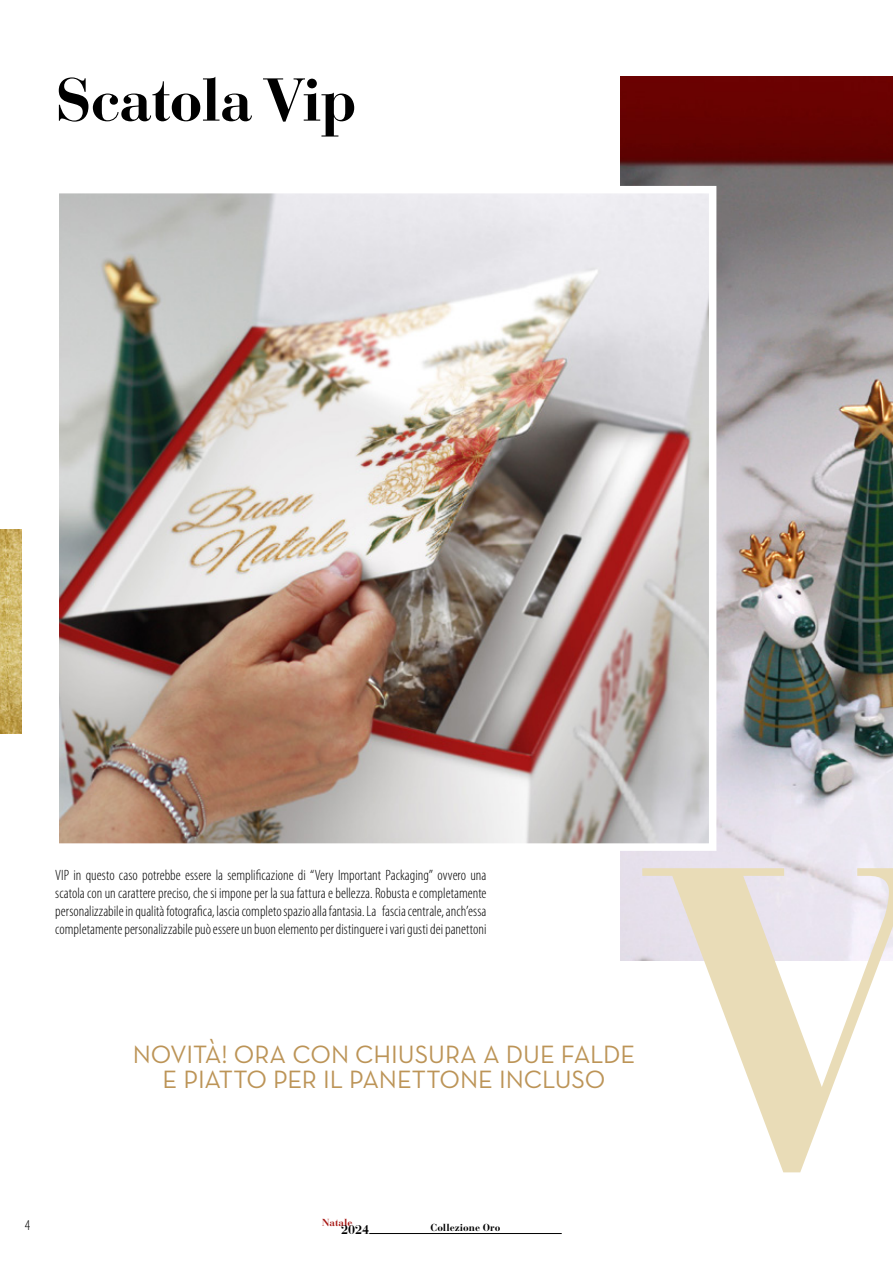
<style>
.page{position:relative;width:893px;height:1263px;background:#fff}
.page>*{position:absolute;margin:0;border:0;box-sizing:border-box;transform-origin:0 0}
.Lettera{font:700 422.25px "Bauer Bodoni Std";color:#e9dcb7}
.Titolo{font:700 60px "Bauer Bodoni Std";letter-spacing:-.025em;color:#000}
.Sottotitolo{font:25.5px "Neutra Text";letter-spacing:-.005em;color:#bc9457}
.Paragrafo{font:300 condensed 15px/18px "Myriad Pro";color:#000;text-align:justify}
.t1{font:700 12.6px "Bauer Bodoni Std";color:#000}
.t2{font:700 10.2px "Bauer Bodoni Std";color:#000}
.t3{font:700 10.2px "Bauer Bodoni Std";color:#a71916}
</style>
<div class="page">
<hr style="left:369px;top:1233px;width:193px;height:1px;background:#000">
<img style="left:621px;top:77px;width:272px;height:883px">
<img style="left:61px;top:195px;width:646px;height:647px">
<div style="left:52px;top:186px;width:664px;height:665px;border:8px solid #fff"></div>
<img style="left:0;top:529px;width:21px;height:205px">
<p class="Titolo" style="left:55px;top:64px;width:303px">Scatola Vip</p>
<p class="Paragrafo" style="left:25px;top:1216px;width:7px">4</p>
<p class="Paragrafo" style="left:55px;top:865px;width:433px">VIP in questo caso potrebbe essere la semplificazione di “Very Important Packaging” ovvero una scatola con un carattere preciso, che si impone per la sua fattura e bellezza. Robusta e completamente personalizzabile in qualità fotografica, lascia completo spazio alla fantasia. La fascia centrale, anch’essa completamente personalizzabile può essere un buon elemento per distinguere i vari gusti dei panettoni</p>
<p class="Sottotitolo" style="left:133px;top:1038px;width:504px">NOVITÀ! ORA CON CHIUSURA A DUE FALDE</p>
<p class="Sottotitolo" style="left:163px;top:1064px;width:444px">E PIATTO PER IL PANETTONE INCLUSO</p>
<p class="Lettera" style="left:638px;top:765px;width:306px">V</p>
<p class="t3" style="left:322px;top:1216px;width:32px">Natale</p>
<p class="t1" style="left:341px;top:1222px;width:30px">2024</p>
<p class="t2" style="left:431px;top:1221px;width:71px">Collezione Oro</p>
</div>
